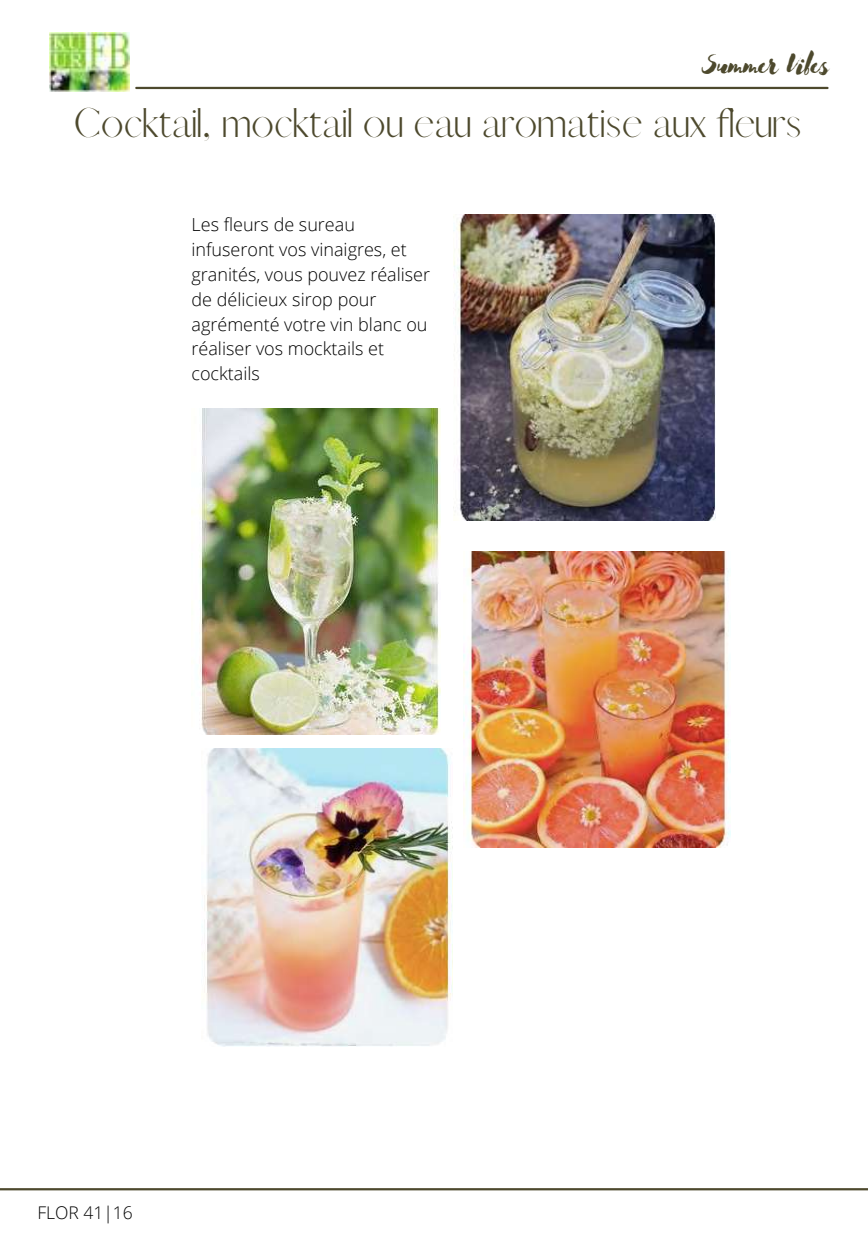
<style>
.page{position:relative;width:868px;height:1238px;background:#fff}
.page>*{position:absolute;margin:0;border:0;box-sizing:border-box;transform-origin:0 0}
.t1{font:37.35px "Afrah";color:#4d492d}
.t2{font:32.1px "Advetime";color:#4d492d}
.t3{font:300 18px/24.8px "Open Sans";color:#000}
.t4{font:300 17.55px "Open Sans";color:#000}
</style>
<div class="page">
<hr style="left:0;top:1188px;width:867px;height:2px;background:#4d492d">
<hr style="left:136px;top:87px;width:691px;height:2px;background:#4d492d">
<img style="left:50px;top:32px;width:79px;height:60px">
<img style="left:453px;top:214px;width:262px;height:306px">
<img style="left:191px;top:408px;width:249px;height:327px">
<img style="left:463px;top:551px;width:267px;height:296px">
<img style="left:202px;top:748px;width:250px;height:298px">
<h2 class="t2" style="left:701px;top:42px;width:128px">Summer Vibes</h2>
<h1 class="t1" style="left:73px;top:100px;width:729px">Cocktail, mocktail ou eau aromatise aux fleurs</h1>
<p class="t3" style="left:191px;top:212px;width:240px">Les fleurs de sureau infuseront vos vinaigres, et granités, vous pouvez réaliser de délicieux sirop pour agrémenté votre vin blanc ou réaliser vos mocktails et cocktails</p>
<p class="t4" style="left:37px;top:1200px;width:97px">FLOR 41|16</p>
</div>
